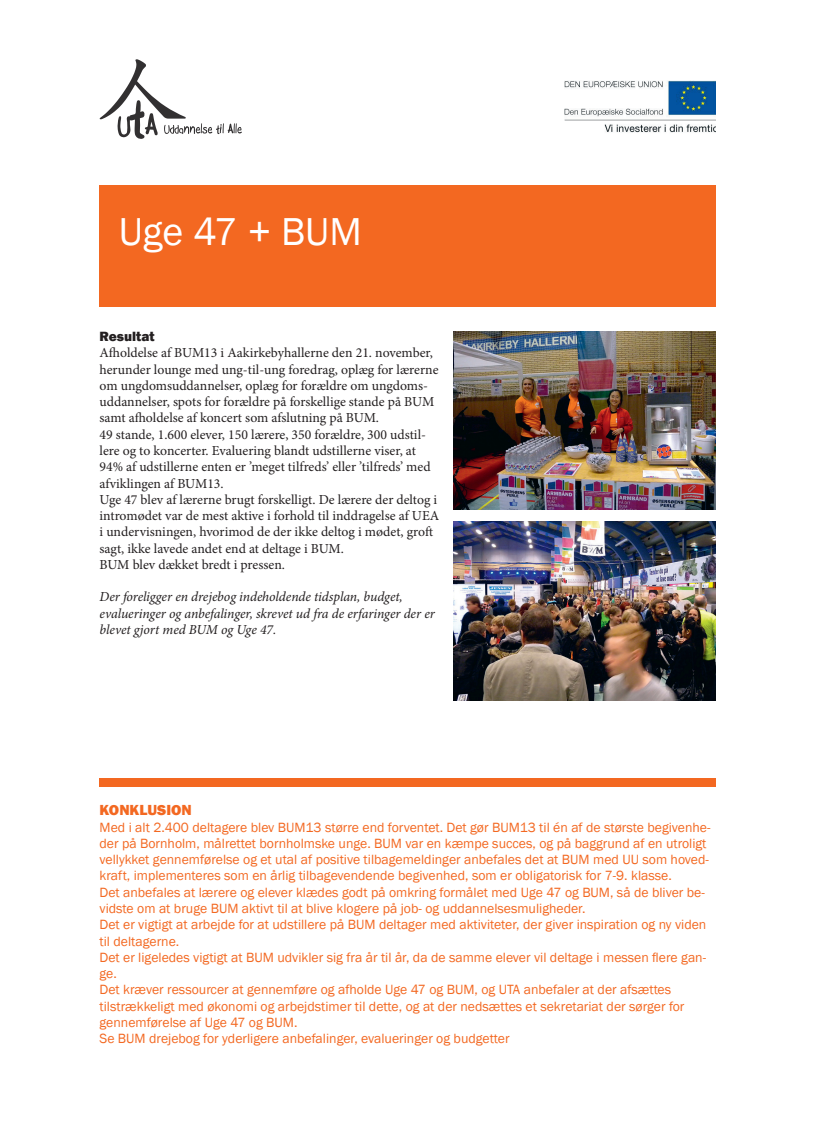
<style>
.page{position:relative;width:815px;height:1124px;background:#fff}
.page>*{position:absolute;margin:0;border:0;box-sizing:border-box;transform-origin:0 0}
.t1{font:40px "Franklin Gothic";color:#fff}
.t2{font:800 15px "Franklin Gothic";color:#f36821}
.t3{font:13.75px/16.2px "Franklin Gothic";color:#f36821}
.t4{font:13.75px/16.2px "Minion Pro";color:#231f20}
.t5{font:italic 13.75px/16.2px "Minion Pro";letter-spacing:-.005em;color:#231f20}
.t6{font:800 13.75px "Franklin Gothic";color:#231f20}
</style>
<div class="page">
<img style="left:565px;top:81px;width:151px;height:52px">
<svg style="left:100px;top:59px;width:142px;height:80px"></svg>
<div style="left:99px;top:185px;width:617px;height:121px;background:#f36821"></div>
<div style="left:100px;top:778px;width:616px;height:9px;background:#f36821"></div>
<img style="left:454px;top:331px;width:262px;height:178px">
<img style="left:454px;top:521px;width:262px;height:179px">
<h1 class="t1" style="left:119px;top:206px;width:245px">Uge 47 + BUM</h1>
<p class="t6" style="left:100px;top:327px;width:57px">RESULTAT</p>
<p class="t4" style="left:100px;top:345px;width:341px">Afholdelse af BUM13 i Aakirkebyhallerne den 21. november, herunder lounge med ung-til-ung foredrag, oplæg for lærerne om ungdomsuddannelser, oplæg for forældre om ungdoms&shy;uddannelser, spots for forældre på forskellige stande på BUM samt afholdelse af koncert som afslutning på BUM.<br>49 stande, 1.600 elever, 150 lærere, 350 forældre, 300 udstil&shy;lere og to koncerter. Evaluering blandt udstillerne viser, at 94% af udstillerne enten er ’meget tilfreds’ eller ’tilfreds’ med afviklingen af BUM13.<br>Uge 47 blev af lærerne brugt forskelligt. De lærere der deltog i intromødet var de mest aktive i forhold til inddragelse af UEA i undervisningen, hvorimod de der ikke deltog i mødet, groft sagt, ikke lavede andet end at deltage i BUM.<br>BUM blev dækket bredt i pressen.</p>
<p class="t5" style="left:100px;top:588px;width:337px">Der foreligger en drejebog indeholdende tidsplan, budget, evalueringer og anbefalinger, skrevet ud fra de erfaringer der er blevet gjort med BUM og Uge 47.</p>
<p class="t2" style="left:100px;top:800px;width:94px">KONKLUSION</p>
<p class="t3" style="left:100px;top:819px;width:613px">Med i alt 2.400 deltagere blev BUM13 større end forventet. Det gør BUM13 til én af de største begivenhe&shy;der på Bornholm, målrettet bornholmske unge. BUM var en kæmpe succes, og på baggrund af en utroligt vellykket gennemførelse og et utal af positive tilbagemeldinger anbefales det at BUM med UU som hoved&shy;kraft, implementeres som en årlig tilbagevendende begivenhed, som er obligatorisk for 7-9. klasse.<br>Det anbefales at lærere og elever klædes godt på omkring formålet med Uge 47 og BUM, så de bliver be&shy;vidste om at bruge BUM aktivt til at blive klogere på job- og uddannelsesmuligheder.<br>Det er vigtigt at arbejde for at udstillere på BUM deltager med aktiviteter, der giver inspiration og ny viden til deltagerne.<br>Det er ligeledes vigtigt at BUM udvikler sig fra år til år, da de samme elever vil deltage i messen flere gan&shy;ge.<br>Det kræver ressourcer at gennemføre og afholde Uge 47 og BUM, og UTA anbefaler at der afsættes tilstrækkeligt med økonomi og arbejdstimer til dette, og at der nedsættes et sekretariat der sørger for gennemførelse af Uge 47 og BUM.<br>Se BUM drejebog for yderligere anbefalinger, evalueringer og budgetter</p>
</div>
